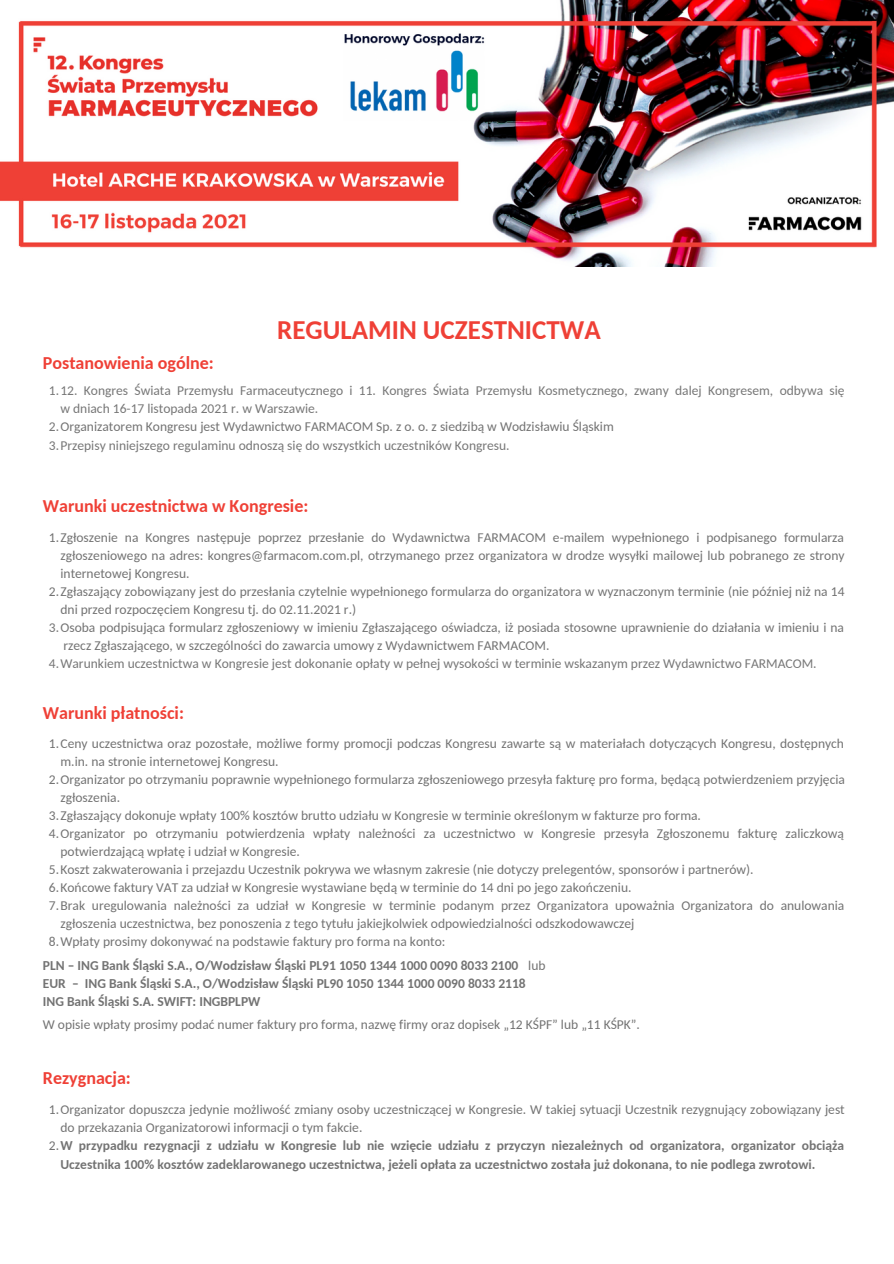
<style>
.page{position:relative;width:894px;height:1264px;background:#fff}
.page>*{position:absolute;margin:0;border:0;box-sizing:border-box;transform-origin:0 0}
.t1{font:700 27px "Carlito";color:#ef4036}
.t2{font:700 18px "Carlito";color:#ef4036}
.t3{font:13.5px/18px "Carlito";color:#737373}
.t4{font:700 13.5px/18px "Carlito";color:#737373}
.t5{font:13.5px/18px "Carlito";color:#777}
.s1{color:#777}
.s2{font-weight:400}
</style>
<div class="page">
<img style="left:0;top:0;width:893px;height:267px">
<p class="t2" style="left:43px;top:356px;width:172px">Postanowienia ogólne:</p>
<p class="t1" style="left:277px;top:318px;width:325px">REGULAMIN UCZESTNICTWA</p>
<p class="t5" style="left:60px;top:383px;width:785px;text-indent:-12px">1.12. Kongres Świata Przemysłu Farmaceutycznego i 11. Kongres Świata Przemysłu Kosmetycznego, zwany dalej Kongresem, odbywa się w dniach 16-17 listopada 2021 r. w Warszawie.</p>
<p class="t3" style="left:49px;top:419px;width:566px"><span class="s1">2.</span>Organizatorem Kongresu jest Wydawnictwo FARMACOM Sp. z o. o. z siedzibą w Wodzisławiu Śląskim</p>
<p class="t5" style="left:49px;top:437px;width:462px">3.Przepisy niniejszego regulaminu odnoszą się do wszystkich uczestników Kongresu.</p>
<p class="t2" style="left:43px;top:498px;width:267px">Warunki uczestnictwa w Kongresie:</p>
<p class="t3" style="left:60px;top:529px;width:785px;text-align:justify;text-indent:-12px">1.Zgłoszenie na Kongres następuje poprzez przesłanie do Wydawnictwa FARMACOM e-mailem wypełnionego i podpisanego formularza zgłoszeniowego na adres: kongres@farmacom.com.pl, otrzymanego przez organizatora w drodze wysyłki mailowej lub pobranego ze strony internetowej Kongresu.</p>
<p class="t3" style="left:60px;top:583px;width:785px;text-indent:-12px">2.Zgłaszający zobowiązany jest do przesłania czytelnie wypełnionego formularza do organizatora w wyznaczonym terminie (nie później niż na 14 dni przed rozpoczęciem Kongresu tj. do 02.11.2021 r.)</p>
<p class="t3" style="left:63px;top:619px;width:781px;text-indent:-15px"><span class="s1">3.</span>Osoba podpisująca formularz zgłoszeniowy w imieniu Zgłaszającego oświadcza, iż posiada stosowne uprawnienie do działania w imieniu i na rzecz Zgłaszającego, w szczególności do zawarcia umowy z Wydawnictwem FARMACOM.</p>
<p class="t5" style="left:49px;top:655px;width:769px">4.Warunkiem uczestnictwa w Kongresie jest dokonanie opłaty w pełnej wysokości w terminie wskazanym przez Wydawnictwo FARMACOM.</p>
<p class="t2" style="left:43px;top:705px;width:142px">Warunki płatności:</p>
<p class="t3" style="left:60px;top:735px;width:784px;text-indent:-12px">1.Ceny uczestnictwa oraz pozostałe, możliwe formy promocji podczas Kongresu zawarte są w materiałach dotyczących Kongresu, dostępnych m.in. na stronie internetowej Kongresu.</p>
<p class="t3" style="left:60px;top:771px;width:785px;text-indent:-12px">2.Organizator po otrzymaniu poprawnie wypełnionego formularza zgłoszeniowego przesyła fakturę pro forma, będącą potwierdzeniem przyjęcia zgłoszenia.</p>
<p class="t3" style="left:49px;top:807px;width:653px">3.Zgłaszający dokonuje wpłaty 100% kosztów brutto udziału w Kongresie w terminie określonym w fakturze pro forma.</p>
<p class="t3" style="left:60px;top:825px;width:784px;text-indent:-12px">4.Organizator po otrzymaniu potwierdzenia wpłaty należności za uczestnictwo w Kongresie przesyła Zgłoszonemu fakturę zaliczkową potwierdzającą wpłatę i udział w Kongresie.</p>
<p class="t3" style="left:49px;top:861px;width:706px">5.Koszt zakwaterowania i przejazdu Uczestnik pokrywa we własnym zakresie (nie dotyczy prelegentów, sponsorów i partnerów).</p>
<p class="t3" style="left:49px;top:879px;width:584px">6.Końcowe faktury VAT za udział w Kongresie wystawiane będą w terminie do 14 dni po jego zakończeniu.</p>
<p class="t3" style="left:60px;top:897px;width:785px;text-indent:-12px">7.Brak uregulowania należności za udział w Kongresie w terminie podanym przez Organizatora upoważnia Organizatora do anulowania zgłoszenia uczestnictwa, bez ponoszenia z tego tytułu jakiejkolwiek odpowiedzialności odszkodowawczej</p>
<p class="t3" style="left:49px;top:933px;width:398px">8.Wpłaty prosimy dokonywać na podstawie faktury pro forma na konto:</p>
<p class="t4" style="left:43px;top:957px;width:504px">PLN – ING Bank Śląski S.A., O/Wodzisław Śląski PL91 1050 1344 1000 0090 8033 2100 <span class="s2">lub</span></p>
<p class="t4" style="left:43px;top:975px;width:484px">EUR – ING Bank Śląski S.A., O/Wodzisław Śląski PL90 1050 1344 1000 0090 8033 2118</p>
<p class="t4" style="left:43px;top:993px;width:219px">ING Bank Śląski S.A. SWIFT: INGBPLPW</p>
<p class="t3" style="left:43px;top:1017px;width:598px">W opisie wpłaty prosimy podać numer faktury pro forma, nazwę firmy oraz dopisek „12 KŚPF” lub „11 KŚPK”.</p>
<p class="t2" style="left:43px;top:1070px;width:89px">Rezygnacja:</p>
<p class="t3" style="left:60px;top:1102px;width:785px;text-indent:-12px">1.Organizator dopuszcza jedynie możliwość zmiany osoby uczestniczącej w Kongresie. W takiej sytuacji Uczestnik rezygnujący zobowiązany jest do przekazania Organizatorowi informacji o tym fakcie.</p>
<p class="t4" style="left:60px;top:1138px;width:784px;text-indent:-12px"><span class="s2">2.</span>W przypadku rezygnacji z udziału w Kongresie lub nie wzięcie udziału z przyczyn niezależnych od organizatora, organizator obciąża<br>Uczestnika 100% kosztów zadeklarowanego uczestnictwa, jeżeli opłata za uczestnictwo została już dokonana, to nie podlega zwrotowi.</p>
</div>
